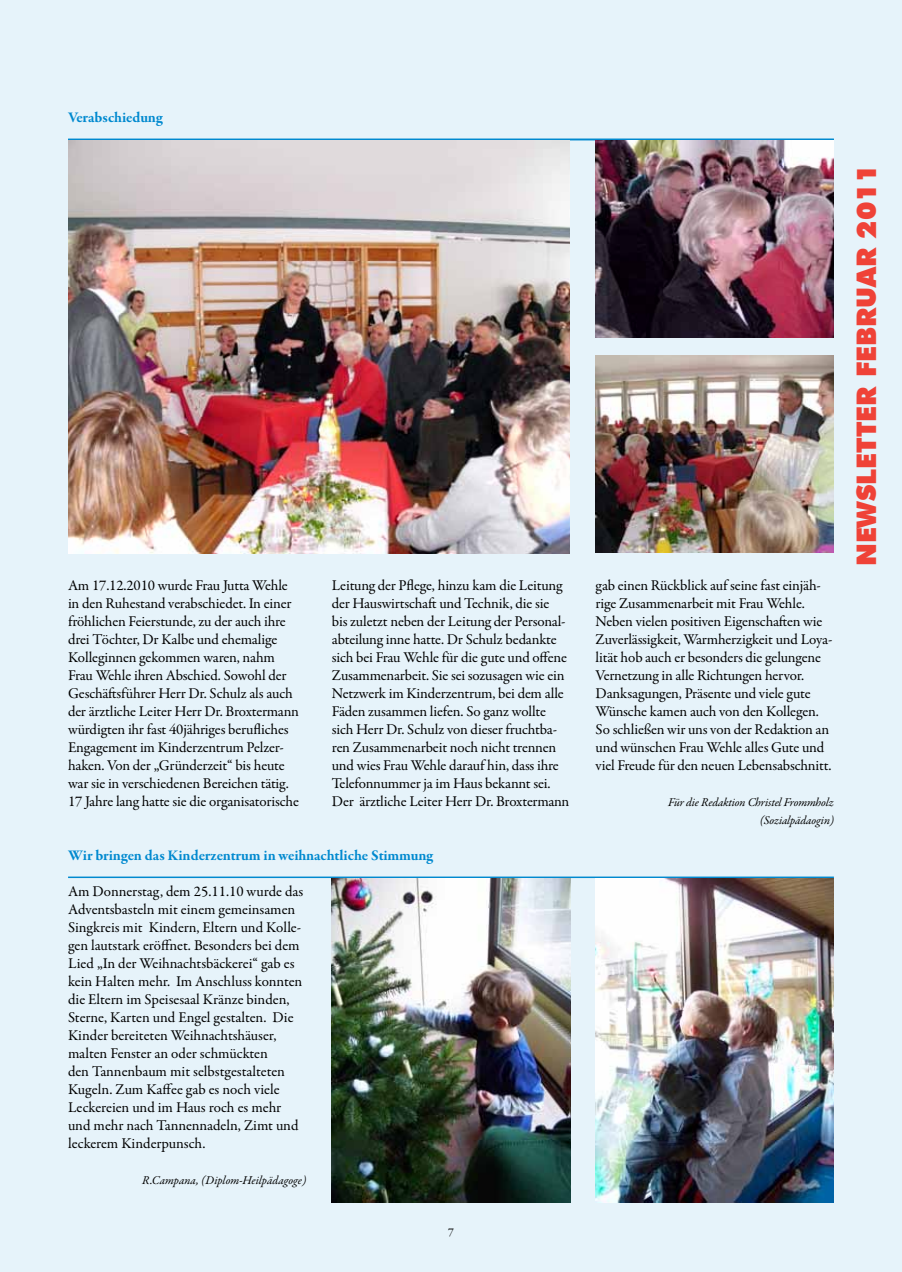
<style>
.page{position:relative;width:902px;height:1272px;background:#fff}
.page>*{position:absolute;margin:0;border:0;box-sizing:border-box;transform-origin:0 0}
.t1{font:900 27px "Futura BT";color:#ef4237}
.t2{font:15px/18px "Garamond Premr Pro";letter-spacing:-.01em;color:#000}
.t3{font:700 15px "Garamond Premr Pro";letter-spacing:-.01em;color:#0089cf}
.t4{font:italic 12px/18px "Garamond Premr Pro";letter-spacing:-.01em;color:#000;text-align:right}
.t5{font:12px "Garamond Premr Pro";color:#000}
</style>
<div class="page">
<div style="left:0;top:0;width:901px;height:1271px;background:#e6f3fa"></div>
<hr style="left:68px;top:876px;width:765px;height:2px;background:#0089cf">
<hr style="left:68px;top:139px;width:765px;height:1px;background:#0089cf">
<img style="left:332px;top:878px;width:238px;height:324px">
<img style="left:595px;top:878px;width:238px;height:324px">
<img style="left:595px;top:140px;width:238px;height:198px">
<img style="left:595px;top:356px;width:238px;height:196px">
<img style="left:69px;top:141px;width:500px;height:413px">
<p class="t3" style="left:68px;top:108px;width:96px">Verabschiedung</p>
<p class="t2" style="left:68px;top:576px;width:232px">Am 17.12.2010 wurde Frau Jutta Wehle in den Ruhestand verabschiedet. In einer fröhlichen Feierstunde, zu der auch ihre drei Töchter, Dr Kalbe und ehemalige Kolleginnen gekommen waren, nahm Frau Wehle ihren Abschied. Sowohl der Geschäftsführer Herr Dr. Schulz als auch der ärztliche Leiter Herr Dr. Broxtermann würdigten ihr fast 40jähriges berufliches Engagement im Kinderzentrum Pelzer&shy;haken. Von der „Gründerzeit“ bis heute war sie in verschiedenen Bereichen tätig.<br>17 Jahre lang hatte sie die organisatorische</p>
<p class="t2" style="left:332px;top:576px;width:239px">Leitung der Pflege, hinzu kam die Leitung der Hauswirtschaft und Technik, die sie<br>bis zuletzt neben der Leitung der Personal&shy;abteilung inne hatte. Dr Schulz bedankte sich bei Frau Wehle für die gute und offene Zusammenarbeit. Sie sei sozusagen wie ein Netzwerk im Kinderzentrum, bei dem alle Fäden zusammen liefen. So ganz wollte sich Herr Dr. Schulz von dieser fruchtba&shy;ren Zusammenarbeit noch nicht trennen und wies Frau Wehle darauf hin, dass ihre Telefonnummer ja im Haus bekannt sei.<br>Der ärztliche Leiter Herr Dr. Broxtermann</p>
<p class="t2" style="left:595px;top:576px;width:238px">gab einen Rückblick auf seine fast einjäh&shy;rige Zusammenarbeit mit Frau Wehle.<br>Neben vielen positiven Eigenschaften wie Zuverlässigkeit, Warmherzigkeit und Loya&shy;lität hob auch er besonders die gelungene Vernetzung in alle Richtungen hervor.<br>Danksagungen, Präsente und viele gute Wünsche kamen auch von den Kollegen.<br>So schließen wir uns von der Redaktion an und wünschen Frau Wehle alles Gute und viel Freude für den neuen Lebensabschnitt.</p>
<p class="t4" style="left:668px;top:793px;width:167px">Für die Redaktion Christel Frommholz (Sozialpädaogin)</p>
<p class="t3" style="left:68px;top:846px;width:367px">Wir bringen das Kinderzentrum in weihnachtliche Stimmung</p>
<p class="t2" style="left:68px;top:882px;width:237px">Am Donnerstag, dem 25.11.10 wurde das Adventsbasteln mit einem gemeinsamen Singkreis mit Kindern, Eltern und Kolle&shy;gen lautstark eröffnet. Besonders bei dem Lied „In der Weihnachtsbäckerei“ gab es kein Halten mehr. Im Anschluss konnten die Eltern im Speisesaal Kränze binden, Sterne, Karten und Engel gestalten. Die Kinder bereiteten Weihnachtshäuser, malten Fenster an oder schmückten<br>den Tannenbaum mit selbstgestalteten Kugeln. Zum Kaffee gab es noch viele Leckereien und im Haus roch es mehr und mehr nach Tannennadeln, Zimt und leckerem Kinderpunsch.</p>
<p class="t4" style="left:142px;top:1171px;width:166px">R.Campana, (Diplom-Heilpädagoge)</p>
<p class="t5" style="left:448px;top:1224px;width:7px">7</p>
<h1 class="t1" style="left:850px;top:566px;width:403px;rotate:-90deg">NEWSLETTER FEBRUAR 2011</h1>
</div>
